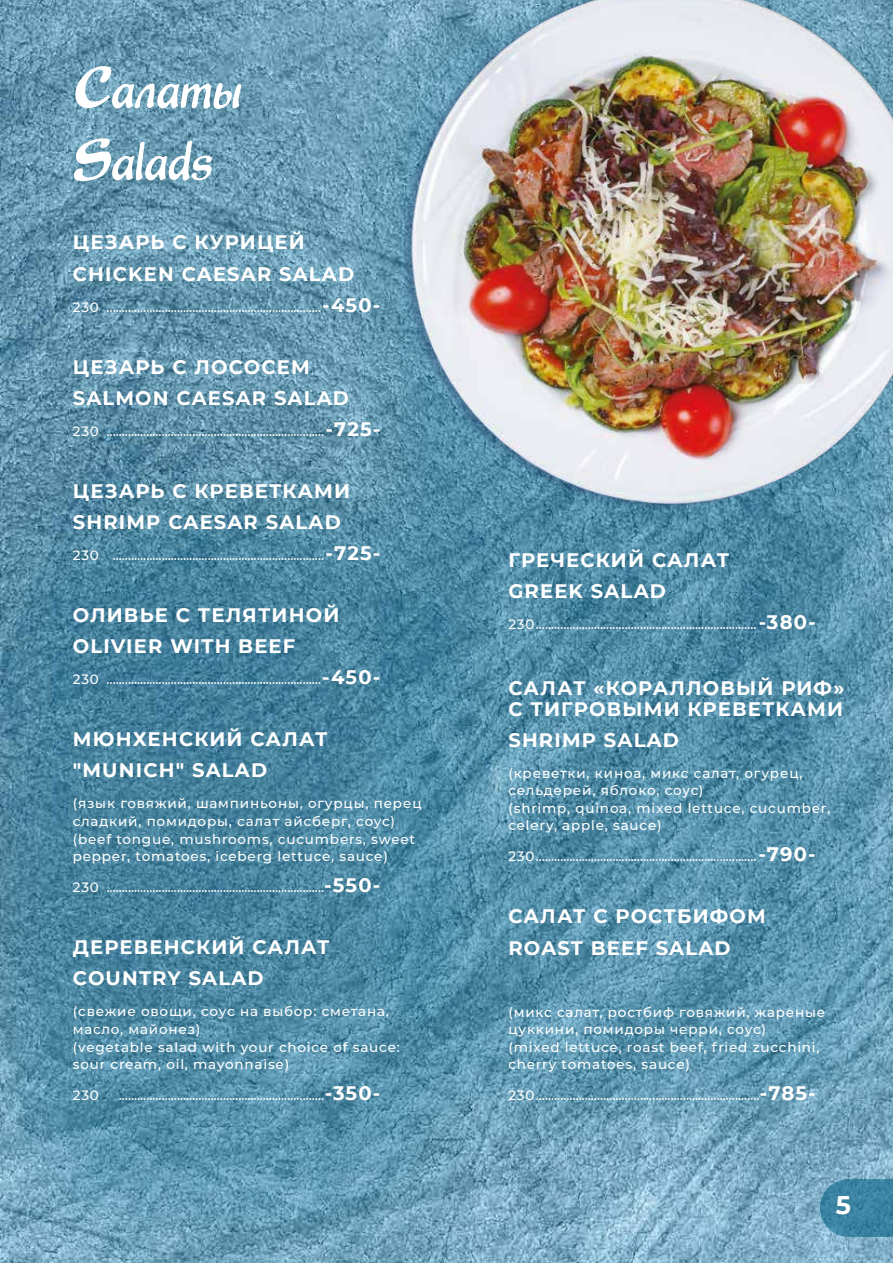
<style>
.page{position:relative;width:893px;height:1263px;background:#fff}
.page>*{position:absolute;margin:0;border:0;box-sizing:border-box;transform-origin:0 0}
.t1{font:57px/72px "Express C";color:#fff}
.t2{font:700 25.5px "Montserrat";color:#fff}
.t3{font:700 19.5px/31px "Montserrat";letter-spacing:.06em;color:#fff}
.t4{font:500 13.5px/17.5px "Montserrat";letter-spacing:.06em;color:#fff}
.s1{font-weight:700;font-size:19.5px}
</style>
<div class="page">
<img style="left:0;top:0;width:893px;height:1263px">
<svg style="left:820px;top:1179px;width:73px;height:58px"></svg>
<img style="left:347px;top:0;width:546px;height:1154px">
<img style="left:0;top:455px;width:491px;height:808px">
<img style="left:404px;top:0;width:489px;height:524px">
<img style="left:404px;top:244px;width:122px;height:280px">
<h1 class="t1" style="left:73px;top:52px;width:171px">Салаты<br>Salads</h1>
<h3 class="t3" style="left:73px;top:226px;width:283px">ЦЕЗАРЬ С КУРИЦЕЙ<br>CHICKEN CAESAR SALAD</h3>
<p class="t4" style="left:73px;top:297px;width:309px">230 ......................................................................<span class="s1">-450-</span></p>
<h3 class="t3" style="left:73px;top:350px;width:278px">ЦЕЗАРЬ С ЛОСОСЕМ<br>SALMON CAESAR SALAD</h3>
<p class="t4" style="left:73px;top:422px;width:309px">230 .......................................................................<span class="s1">-725-</span></p>
<h3 class="t3" style="left:73px;top:474px;width:279px">ЦЕЗАРЬ С КPEВЕТКАМИ<br>SHRIMP CAESAR SALAD</h3>
<p class="t4" style="left:73px;top:546px;width:309px">230 .....................................................................<span class="s1">-725-</span></p>
<h3 class="t3" style="left:73px;top:599px;width:268px">ОЛИВЬЕ С ТЕЛЯТИНОЙ<br>OLIVIER WITH BEEF</h3>
<p class="t4" style="left:73px;top:670px;width:309px">230 ......................................................................<span class="s1">-450-</span></p>
<h3 class="t3" style="left:73px;top:723px;width:256px">МЮНХЕНСКИЙ САЛАТ "MUNICH" SALAD</h3>
<p class="t4" style="left:73px;top:794px;width:350px">(язык говяжий, шампиньоны, огурцы, перец сладкий, помидоры, салат айсберг, соус) (beef tongue, mushrooms, cucumbers, sweet pepper, tomatoes, iceberg lettuce, sauce)</p>
<p class="t4" style="left:73px;top:878px;width:309px">230 .......................................................................<span class="s1">-550-</span></p>
<h3 class="t3" style="left:73px;top:931px;width:258px">ДЕРЕВЕНСКИЙ САЛАТ<br>COUNTRY SALAD</h3>
<p class="t4" style="left:73px;top:1002px;width:328px">(свежие овощи, соус на выбор: сметана, масло, майонез)<br>(vegetable salad with your choice of sauce: sour cream, oil, mayonnaise)</p>
<p class="t4" style="left:73px;top:1086px;width:309px">230 ...................................................................<span class="s1">-350-</span></p>
<h3 class="t3" style="left:508px;top:543px;width:222px">ГРЕЧЕСКИЙ САЛАТ<br>GREEK SALAD</h3>
<p class="t4" style="left:508px;top:615px;width:309px">230........................................................................ <span class="s1">-380-</span></p>
<h3 class="t3" style="left:508px;top:676px;width:337px;line-height:21px">САЛАТ «КОРАЛЛОВЫЙ РИФ»<br>С ТИГРОВЫМИ КРЕВЕТКАМИ</h3>
<h3 class="t3" style="left:508px;top:723px;width:172px">SHRIMP SALAD</h3>
<p class="t4" style="left:508px;top:763px;width:323px">(креветки, киноа, микс салат, огурец, сельдерей, яблоко, соус)<br>(shrimp, quinoa, mixed lettuce, cucumber, celery, apple, sauce)</p>
<p class="t4" style="left:508px;top:847px;width:309px">230........................................................................<span class="s1">-790-</span></p>
<h3 class="t3" style="left:508px;top:900px;width:259px">САЛАТ С РОСТБИФОМ<br>ROAST BEEF SALAD</h3>
<p class="t4" style="left:508px;top:1002px;width:318px">(микс салат, ростбиф говяжий, жареные цуккини, помидоры черри, соус)<br>(mixed lettuce, roast beef, fried zucchini, cherry tomatoes, sauce)</p>
<p class="t4" style="left:508px;top:1086px;width:309px">230.........................................................................<span class="s1">-785-</span></p>
<h2 class="t2" style="left:836px;top:1187px;width:17px">5</h2>
</div>
